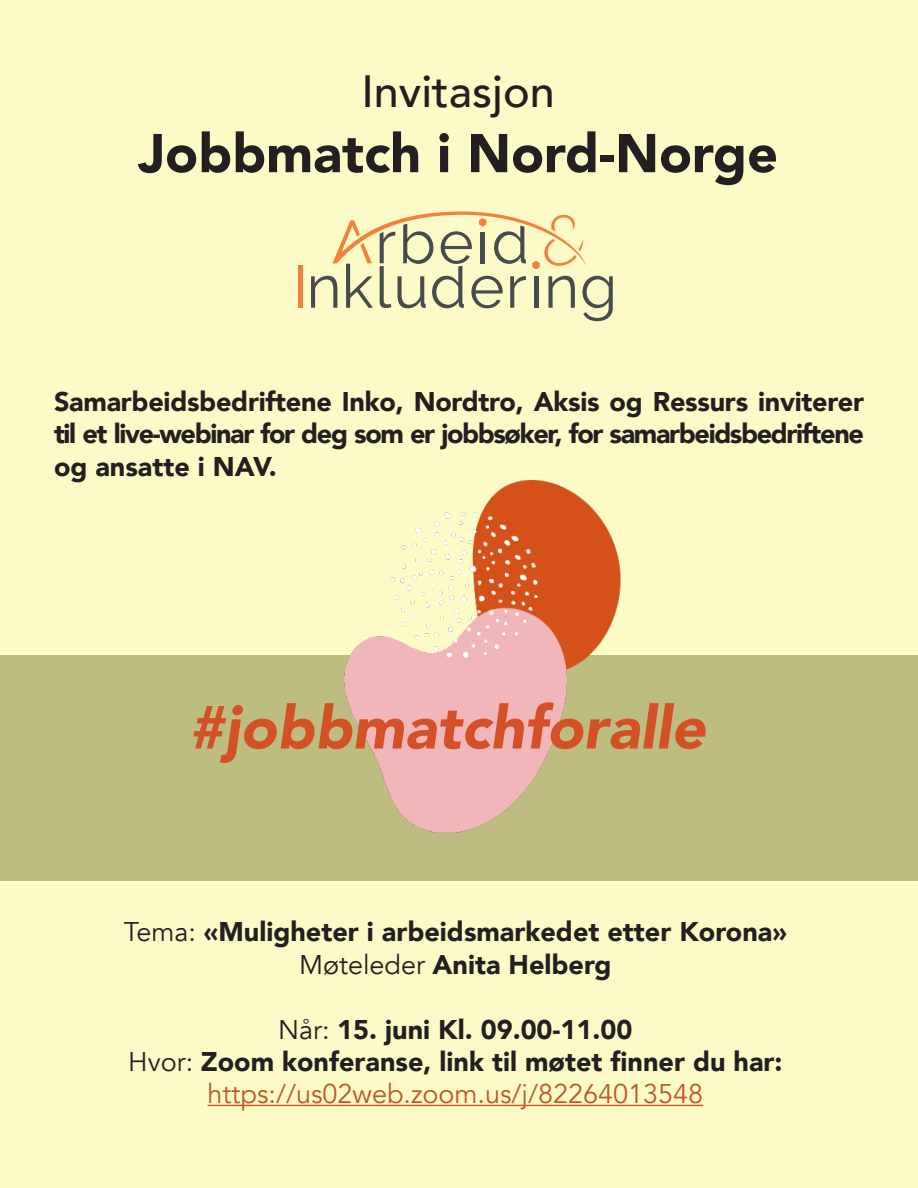
<style>
.page{position:relative;width:918px;height:1188px;background:#fff}
.page>*{position:absolute;margin:0;border:0;box-sizing:border-box;transform-origin:0 0}
.t1{font:italic 900 60px "Avenir";color:#d45127}
.t2{font:900 54px "Avenir";color:#231f20}
.t3{font:500 45px "Avenir";color:#231f20}
.t4{font:900 27px/32.4px "Avenir";color:#231f20;text-align:justify}
.t5{font:27px "Avenir";color:#c35528}
.s1{font-weight:400}
</style>
<div class="page">
<div style="left:0;top:0;width:917px;height:1188px;background:#fcfbc7"></div>
<hr style="left:298px;top:265px;width:4px;height:43px;background:#f4803f">
<svg style="left:311px;top:212px;width:302px;height:109px"></svg>
<div style="left:0;top:655px;width:917px;height:225px;background:#bdbd81"></div>
<img style="left:344px;top:481px;width:277px;height:352px">
<hr style="left:208px;top:1105px;width:495px;height:1px;background:#c35528">
<p class="t3" style="left:361px;top:53px;width:195px">Invitasjon</p>
<p class="t2" style="left:138px;top:107px;width:641px">Jobbmatch i Nord-Norge</p>
<p class="t4" style="left:54px;top:385px;width:812px">Samarbeidsbedriftene Inko, Nordtro, Aksis og Ressurs inviterer til et live-webinar for deg som er jobbsøker, for samarbeidsbedriftene og ansatte i NAV.</p>
<p class="t1" style="left:189px;top:678px;width:518px">#jobbmatchforalle</p>
<p class="t4" style="left:124px;top:915px;width:664px"><span class="s1">Tema:</span> «Muligheter i arbeidsmarkedet etter Korona»</p>
<p class="t4" style="left:299px;top:948px;width:314px"><span class="s1">Møteleder</span> Anita Helberg</p>
<p class="t4" style="left:278px;top:1012px;width:356px"><span class="s1">Når:</span> 15. juni Kl. 09.00-11.00</p>
<p class="t4" style="left:128px;top:1045px;width:656px"><span class="s1">Hvor:</span> Zoom konferanse, link til møtet finner du har:</p>
<p class="t5" style="left:208px;top:1078px;width:497px">https://us02web.zoom.us/j/82264013548</p>
</div>
